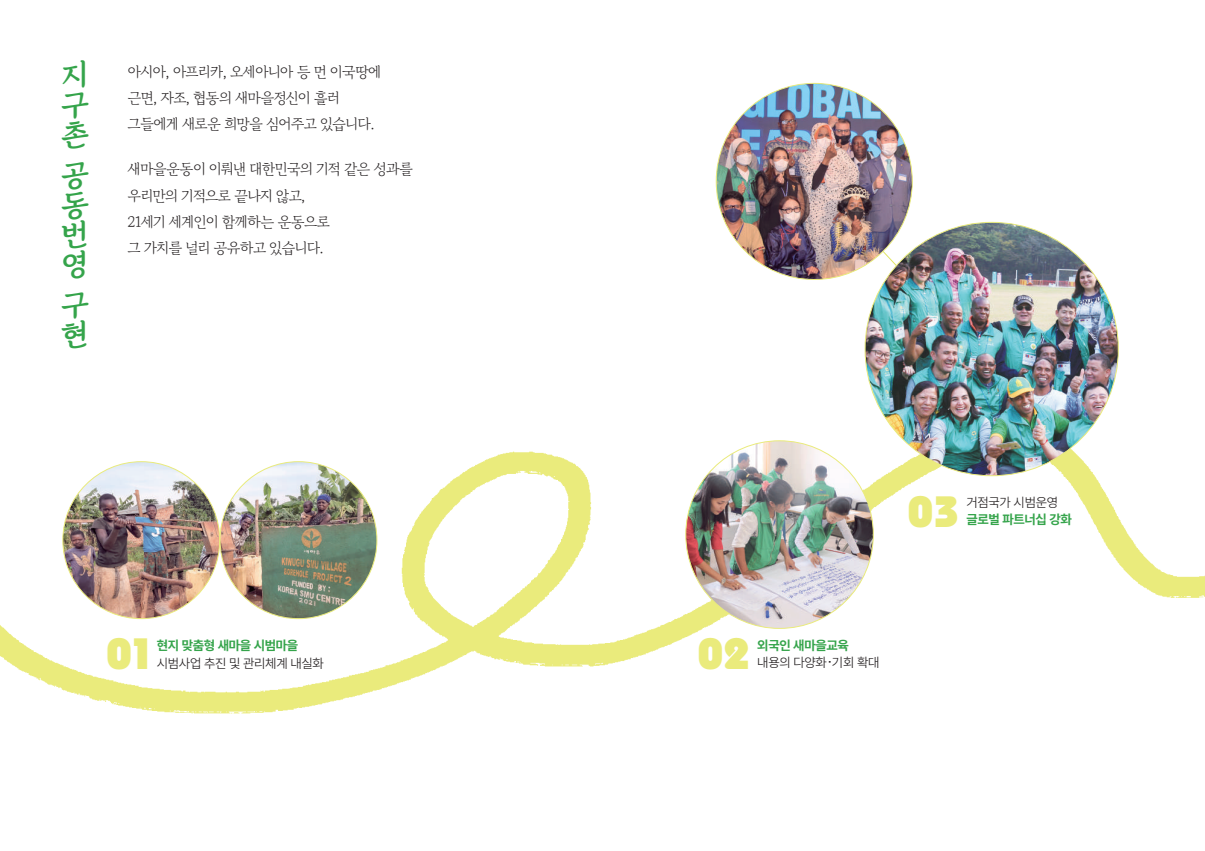
<style>
.page{position:relative;width:1205px;height:851px;background:#fff}
.page>*{position:absolute;margin:0;border:0;box-sizing:border-box;transform-origin:0 0}
.t1{font:800 43.75px "Bauhaus Pro";color:#eaeb7c}
.t2{font:30px/30px "TT Jamak B";color:#35a44b;text-align:justify}
.t3{font:15px/26.2px "Gowun Batang";letter-spacing:-.05em;color:#231f20}
.t4{font:300 13.12px "Pretendard";letter-spacing:-.02em;color:#231f20}
.t5{font:700 13.12px "Pretendard";letter-spacing:-.02em;color:#35a44b}
.s1{font-family:"SD Gothic Neoa g Bd";font-weight:400}
</style>
<div class="page">
<img style="left:0;top:82px;width:1205px;height:632px">
<img style="left:63px;top:461px;width:157px;height:157px;border-radius:78px">
<img style="left:220px;top:461px;width:157px;height:157px;border-radius:78px">
<img style="left:686px;top:440px;width:187px;height:188px;border-radius:94px">
<svg style="left:872px;top:240px;width:54px;height:59px"></svg>
<img style="left:865px;top:222px;width:253px;height:253px;border-radius:127px">
<img style="left:716px;top:83px;width:196px;height:196px;border-radius:98px">
<h2 class="t2" style="left:61px;top:61px;width:29px">지 구 촌</h2>
<h2 class="t2" style="left:61px;top:161px;width:29px">공 동 번 영</h2>
<h2 class="t2" style="left:61px;top:291px;width:29px">구 현</h2>
<p class="t3" style="left:128px;top:57px;width:255px">아시아, 아프리카, 오세아니아 등 먼 이국땅에 근면, 자조, 협동의 새마을정신이 흘러 그들에게 새로운 희망을 심어주고 있습니다.</p>
<p class="t3" style="left:128px;top:155px;width:287px">새마을운동이 이뤄낸 대한민국의 기적 같은 성과를 우리만의 기적으로 끝나지 않고,<br>21세기 세계인이 함께하는 운동으로<br>그 가치를 널리 공유하고 있습니다.</p>
<h1 class="t1" style="left:106px;top:625px;width:51px">01</h1>
<p class="t5" style="left:157px;top:636px;width:143px">현지 맞춤형 새마을 시범마을</p>
<p class="t4" style="left:157px;top:653px;width:169px">시범사업 추진 및 관리체계 내실화</p>
<h1 class="t1" style="left:907px;top:483px;width:54px">03</h1>
<p class="t4" style="left:966px;top:493px;width:93px">거점국가 시범운영</p>
<p class="t5" style="left:966px;top:509px;width:107px">글로벌 파트너십 강화</p>
<h1 class="t1" style="left:697px;top:625px;width:54px">02</h1>
<p class="t5" style="left:757px;top:635px;width:93px">외국인 새마을교육</p>
<p class="t4" style="left:757px;top:653px;width:124px">내용의 다양화<span class="s1">·</span>기회 확대</p>
</div>
